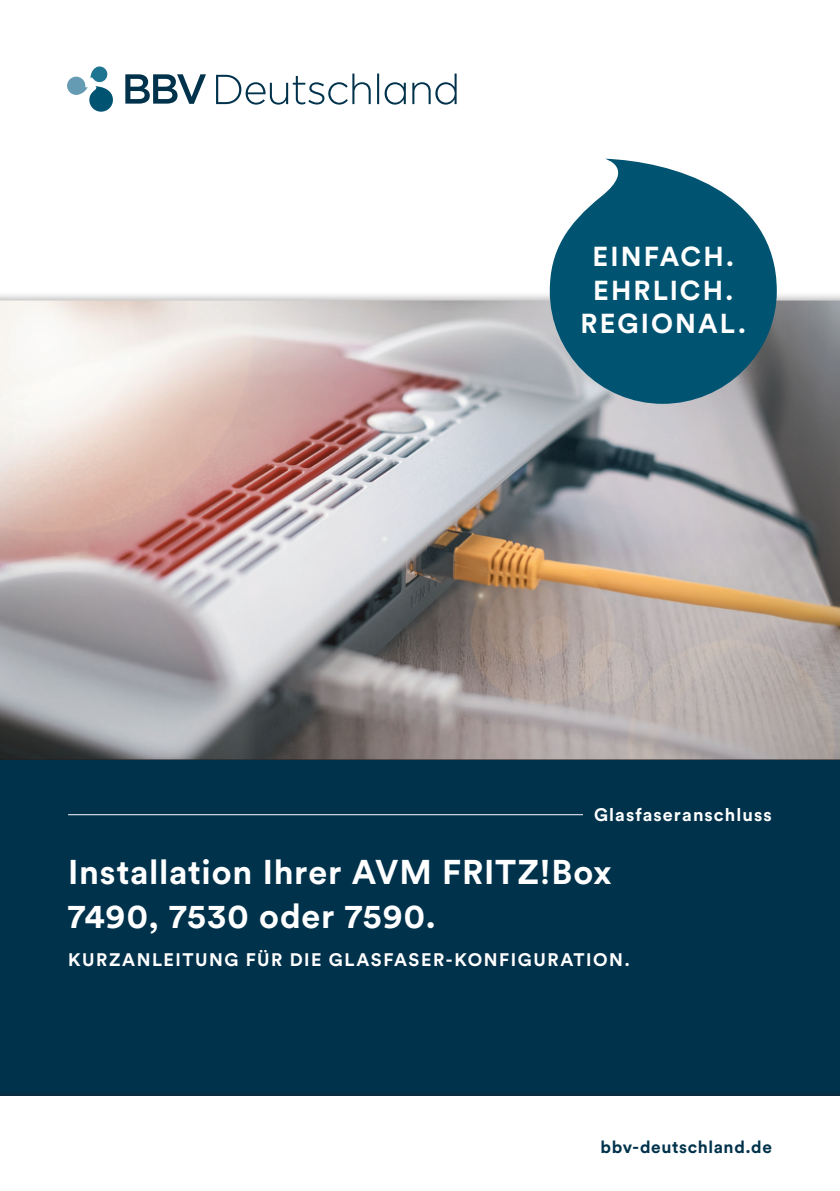
<style>
.page{position:relative;width:840px;height:1191px;background:#fff}
.page>*{position:absolute;margin:0;border:0;box-sizing:border-box;transform-origin:0 0}
.t1{font:700 34px/44px "Circular Std";letter-spacing:.02em;color:#fff}
.t2{font:700 27.2px/33.4px "Circular Std";letter-spacing:.075em;color:#fff;text-align:center}
.t3{font:700 18px "Circular Std";letter-spacing:.08em;color:#fff}
.t4{font:700 18px "Circular Std";letter-spacing:.06em;color:#fff}
.t5{font:700 17.2px "Circular Std";letter-spacing:.035em;color:#00324c}
</style>
<div class="page">
<img style="left:0;top:300px;width:839px;height:460px">
<div style="left:0;top:760px;width:839px;height:349px;background:#00324c"></div>
<svg style="left:549px;top:159px;width:227px;height:245px;background:#36758b"></svg>
<hr style="left:68px;top:814px;width:514px;height:1px;background:#fff">
<div style="left:0;top:1089px;width:839px;height:102px;background:#032f46"></div>
<div style="left:0;top:1096px;width:839px;height:95px;background:#fff"></div>
<svg style="left:67px;top:66px;width:46px;height:46px"></svg>
<svg style="left:125px;top:74px;width:81px;height:30px"></svg>
<svg style="left:216px;top:74px;width:240px;height:31px"></svg>
<p class="t2" style="left:580px;top:239px;width:167px">EINFACH.<br>EHRLICH.<br>REGIONAL.</p>
<p class="t4" style="left:593px;top:802px;width:179px">Glasfaseranschluss</p>
<p class="t1" style="left:68px;top:849px;width:544px">Installation Ihrer AVM FRITZ!Box<br>7490, 7530 oder 7590.</p>
<p class="t3" style="left:68px;top:948px;width:563px">KURZANLEITUNG FÜR DIE GLASFASER-KONFIGURATION.</p>
<p class="t5" style="left:600px;top:1135px;width:173px">bbv-deutschland.de</p>
</div>
